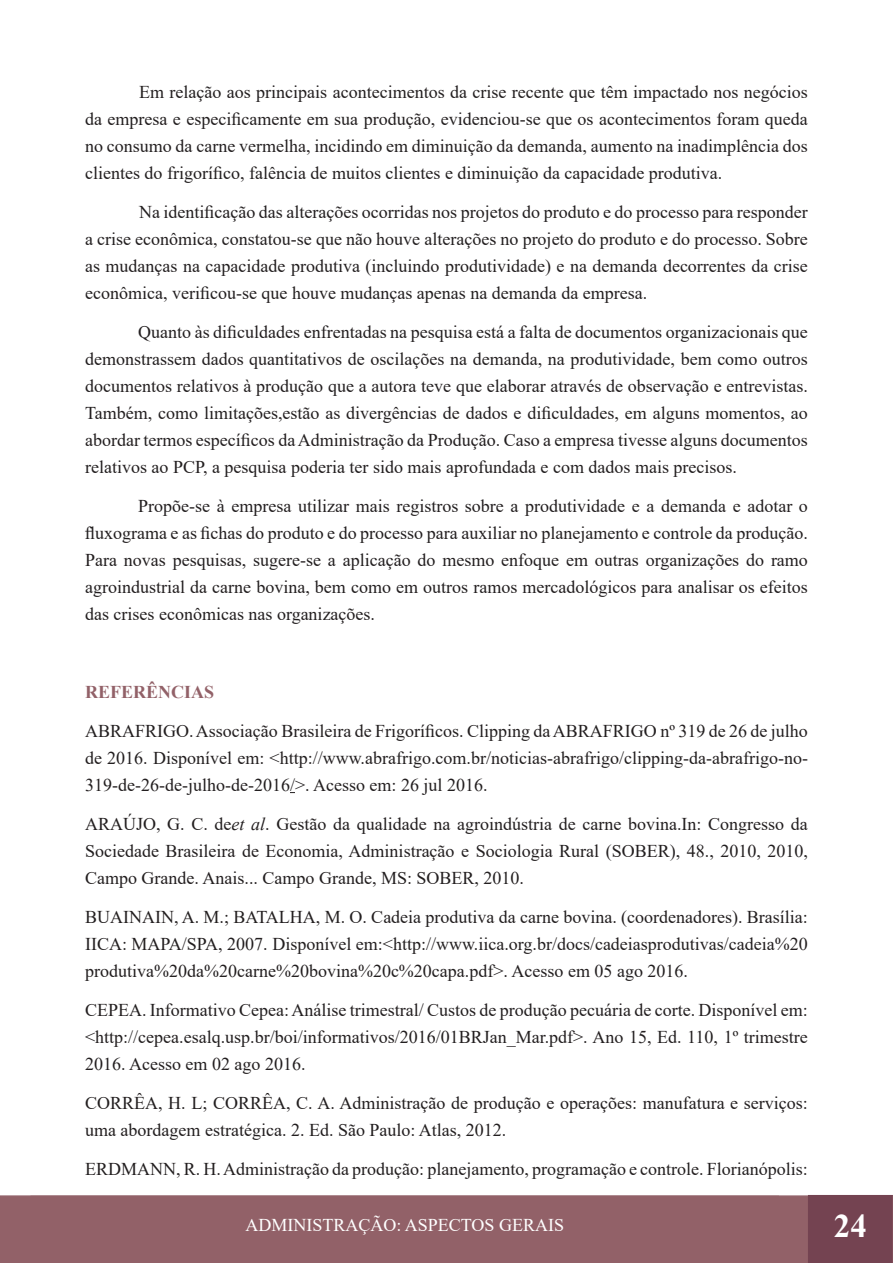
<style>
.page{position:relative;width:893px;height:1263px;background:#fff}
.page>*{position:absolute;margin:0;border:0;box-sizing:border-box;transform-origin:0 0}
.t1{font:700 33px "Times New Roman";color:#fff}
.t2{font:18px/27px "Times New Roman";color:#231f20;text-align:justify}
.t3{font:18px "Times New Roman";color:#fff}
.t4{font:700 18px "Times New Roman";color:#926168}
.s1{font-style:italic}
</style>
<div class="page">
<div style="left:0;top:1195px;width:810px;height:68px;background:#926168;border:2px solid #926168"></div>
<div style="left:809px;top:1196px;width:83px;height:66px;background:#744351"></div>
<div style="left:808px;top:1195px;width:85px;height:68px;border:2px solid #744351"></div>
<svg style="left:892px;top:1195px;width:1px;height:68px"></svg>
<p class="t2" style="left:85px;top:77px;width:724px;text-indent:54px">Em relação aos principais acontecimentos da crise recente que têm impactado nos negócios da empresa e especificamente em sua produção, evidenciou-se que os acontecimentos foram queda no consumo da carne vermelha, incidindo em diminuição da demanda, aumento na inadimplência dos clientes do frigorífico, falência de muitos clientes e diminuição da capacidade produtiva.</p>
<p class="t2" style="left:85px;top:197px;width:724px;text-indent:54px">Na identificação das alterações ocorridas nos projetos do produto e do processo para responder a crise econômica, constatou-se que não houve alterações no projeto do produto e do processo. Sobre as mudanças na capacidade produtiva (incluindo produtividade) e na demanda decorrentes da crise econômica, verificou-se que houve mudanças apenas na demanda da empresa.</p>
<p class="t2" style="left:85px;top:317px;width:724px;text-indent:53px">Quanto às dificuldades enfrentadas na pesquisa está a falta de documentos organizacionais que demonstrassem dados quantitativos de oscilações na demanda, na produtividade, bem como outros documentos relativos à produção que a autora teve que elaborar através de observação e entrevistas.<br>Também, como limitações,estão as divergências de dados e dificuldades, em alguns momentos, ao abordar termos específicos da Administração da Produção. Caso a empresa tivesse alguns documentos relativos ao PCP, a pesquisa poderia ter sido mais aprofundada e com dados mais precisos.</p>
<p class="t2" style="left:85px;top:491px;width:724px;text-indent:53px">Propõe-se à empresa utilizar mais registros sobre a produtividade e a demanda e adotar o fluxograma e as fichas do produto e do processo para auxiliar no planejamento e controle da produção.<br>Para novas pesquisas, sugere-se a aplicação do mesmo enfoque em outras organizações do ramo agroindustrial da carne bovina, bem como em outros ramos mercadológicos para analisar os efeitos das crises econômicas nas organizações.</p>
<p class="t4" style="left:85px;top:679px;width:131px">REFERÊNCIAS</p>
<p class="t2" style="left:85px;top:716px;width:724px">ABRAFRIGO. Associação Brasileira de Frigoríficos. Clipping da ABRAFRIGO nº 319 de 26 de julho de 2016. Disponível em: &lt;http://www.abrafrigo.com.br/noticias-abrafrigo/clipping-da-abrafrigo-no-319-de-26-de-julho-de-2016/&gt;. Acesso em: 26 jul 2016.</p>
<p class="t2" style="left:85px;top:809px;width:724px">ARAÚJO, G. C. de<span class="s1">et al</span>. Gestão da qualidade na agroindústria de carne bovina.In: Congresso da Sociedade Brasileira de Economia, Administração e Sociologia Rural (SOBER), 48., 2010, 2010, Campo Grande. Anais... Campo Grande, MS: SOBER, 2010.</p>
<p class="t2" style="left:85px;top:902px;width:724px">BUAINAIN, A. M.; BATALHA, M. O. Cadeia produtiva da carne bovina. (coordenadores). Brasília:<br>IICA: MAPA/SPA, 2007. Disponível em:&lt;http://www.iica.org.br/docs/cadeiasprodutivas/cadeia%20 produtiva%20da%20carne%20bovina%20c%20capa.pdf&gt;. Acesso em 05 ago 2016.</p>
<p class="t2" style="left:85px;top:995px;width:724px">CEPEA. Informativo Cepea: Análise trimestral/ Custos de produção pecuária de corte. Disponível em: &lt;http://cepea.esalq.usp.br/boi/informativos/2016/01BRJan_Mar.pdf&gt;. Ano 15, Ed. 110, 1º trimestre 2016. Acesso em 02 ago 2016.</p>
<p class="t2" style="left:85px;top:1088px;width:724px">CORRÊA, H. L; CORRÊA, C. A. Administração de produção e operações: manufatura e serviços: uma abordagem estratégica. 2. Ed. São Paulo: Atlas, 2012.</p>
<p class="t2" style="left:85px;top:1154px;width:724px">ERDMANN, R. H. Administração da produção: planejamento, programação e controle. Florianópolis:</p>
<p class="t3" style="left:245px;top:1212px;width:320px">ADMINISTRAÇÃO: ASPECTOS GERAIS</p>
<h1 class="t1" style="left:834px;top:1202px;width:34px">24</h1>
</div>
